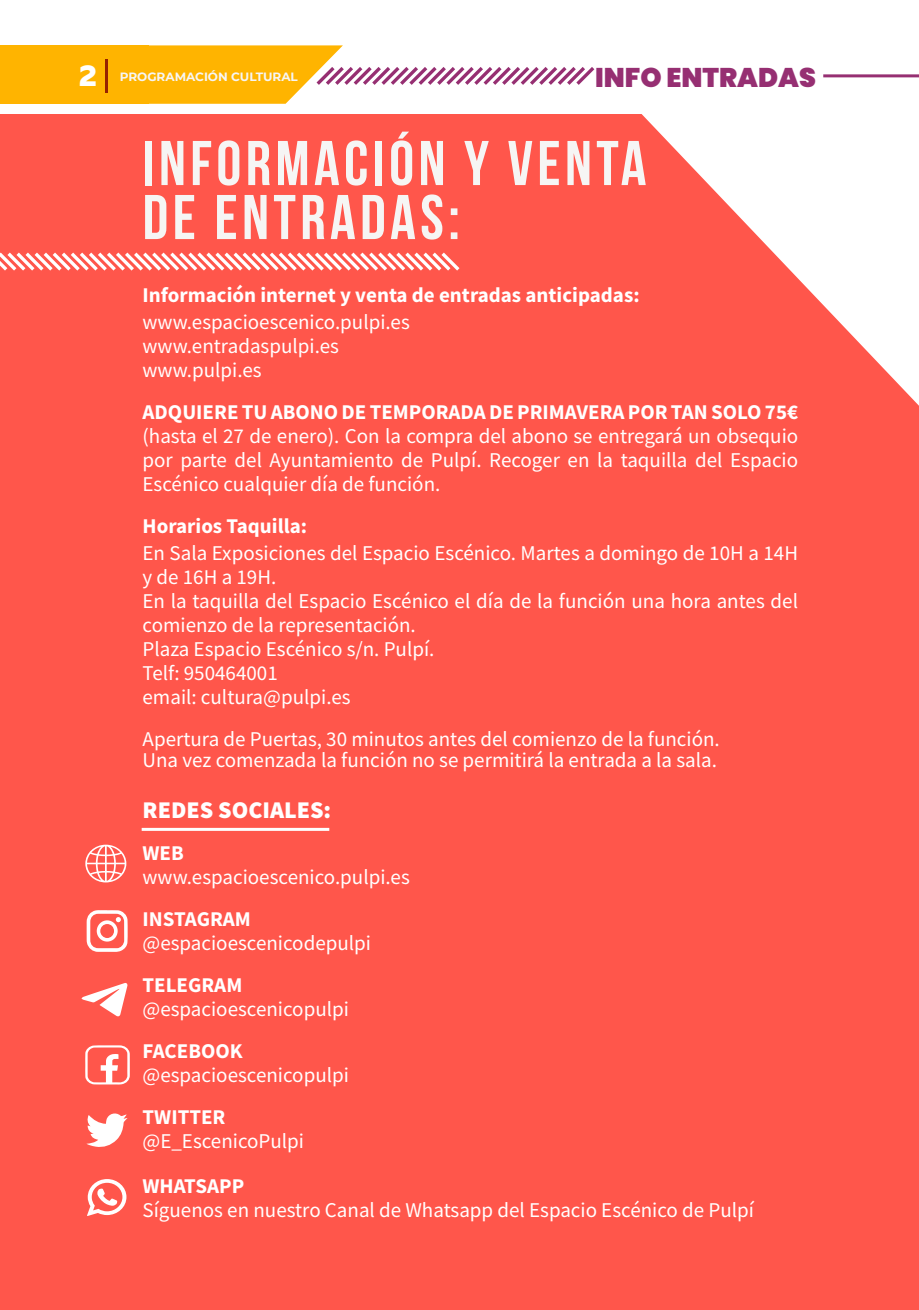
<style>
.page{position:relative;width:919px;height:1310px;background:#fff}
.page>*{position:absolute;margin:0;border:0;box-sizing:border-box;transform-origin:0 0}
.t1{font:700 63px/54px "Bebas Neue";letter-spacing:.07em;color:#f6f5f4}
.t2{font:700 30px "Muller Trial Extra";color:#fff}
.t3{font:900 27px "Poppins";color:#962f72}
.t4{font:900 24px "Source Sans Pro";color:#fff}
.t5{font:21px/24px "Source Sans Pro";color:#fff}
.t6{font:700 21px "Source Sans Pro";color:#fff}
.t7{font:700 12px "Montserrat";color:#f6f5f4}
</style>
<div class="page">
<svg style="left:148px;top:45px;width:447px;height:59px"></svg>
<div style="left:0;top:45px;width:148px;height:59px;background:#ffb400"></div>
<hr style="left:106px;top:59px;width:2px;height:34px;background:#962f72">
<hr style="left:823px;top:74px;width:95px;height:3px;background:#962f72">
<div style="left:0;top:115px;width:918px;height:1195px;background:#ff564b"></div>
<svg style="left:636px;top:114px;width:282px;height:291px"></svg>
<hr style="left:918px;top:408px;width:1px;height:902px;background:#ff564b">
<svg style="left:0;top:252px;width:460px;height:19px"></svg>
<hr style="left:142px;top:828px;width:187px;height:3px;background:#fff">
<svg style="left:86px;top:1113px;width:41px;height:34px"></svg>
<svg style="left:85px;top:1045px;width:45px;height:39px"></svg>
<svg style="left:81px;top:983px;width:46px;height:34px"></svg>
<svg style="left:87px;top:910px;width:41px;height:42px"></svg>
<svg style="left:85px;top:844px;width:41px;height:38px"></svg>
<svg style="left:87px;top:1179px;width:39px;height:37px"></svg>
<h2 class="t2" style="left:79px;top:59px;width:20px">2</h2>
<p class="t7" style="left:120px;top:68px;width:179px">PROGRAMACIÓN CULTURAL</p>
<p class="t3" style="left:595px;top:62px;width:222px">INFO ENTRADAS</p>
<h1 class="t1" style="left:142px;top:135px;width:505px">INFORMACIÓN Y VENTA<br>DE ENTRADAS:</h1>
<p class="t6" style="left:142px;top:281px;width:498px">Información internet y venta de entradas anticipadas:</p>
<p class="t5" style="left:142px;top:310px;width:269px">www.espacioescenico.pulpi.es www.entradaspulpi.es www.pulpi.es</p>
<p class="t6" style="left:142px;top:398px;width:657px">ADQUIERE TU ABONO DE TEMPORADA DE PRIMAVERA POR TAN SOLO 75€</p>
<p class="t5" style="left:142px;top:424px;width:657px;text-align:justify">(hasta el 27 de enero). Con la compra del abono se entregará un obsequio por parte del Ayuntamiento de Pulpí. Recoger en la taquilla del Espacio Escénico cualquier día de función.</p>
<p class="t6" style="left:142px;top:512px;width:166px">Horarios Taquilla:</p>
<p class="t5" style="left:142px;top:541px;width:657px">En Sala Exposiciones del Espacio Escénico. Martes a domingo de 10H a 14H y de 16H a 19H.<br>En la taquilla del Espacio Escénico el día de la función una hora antes del comienzo de la representación.<br>Plaza Espacio Escénico s/n. Pulpí.<br>Telf: 950464001<br>email: cultura@pulpi.es</p>
<p class="t5" style="left:142px;top:728px;width:578px;line-height:21px">Apertura de Puertas, 30 minutos antes del comienzo de la función.<br>Una vez comenzada la función no se permitirá la entrada a la sala.</p>
<p class="t4" style="left:142px;top:793px;width:190px">REDES SOCIALES:</p>
<p class="t6" style="left:142px;top:839px;width:43px">WEB</p>
<p class="t5" style="left:142px;top:865px;width:269px">www.espacioescenico.pulpi.es</p>
<p class="t6" style="left:142px;top:905px;width:110px">INSTAGRAM</p>
<p class="t5" style="left:142px;top:931px;width:230px">@espacioescenicodepulpi</p>
<p class="t6" style="left:142px;top:971px;width:101px">TELEGRAM</p>
<p class="t5" style="left:142px;top:997px;width:208px">@espacioescenicopulpi</p>
<p class="t6" style="left:142px;top:1037px;width:102px">FACEBOOK</p>
<p class="t5" style="left:142px;top:1063px;width:208px">@espacioescenicopulpi</p>
<p class="t6" style="left:142px;top:1103px;width:84px">TWITTER</p>
<p class="t5" style="left:142px;top:1129px;width:163px">@E_EscenicoPulpi</p>
<p class="t6" style="left:142px;top:1172px;width:103px">WHATSAPP</p>
<p class="t5" style="left:142px;top:1198px;width:613px">Síguenos en nuestro Canal de Whatsapp del Espacio Escénico de Pulpí</p>
</div>
